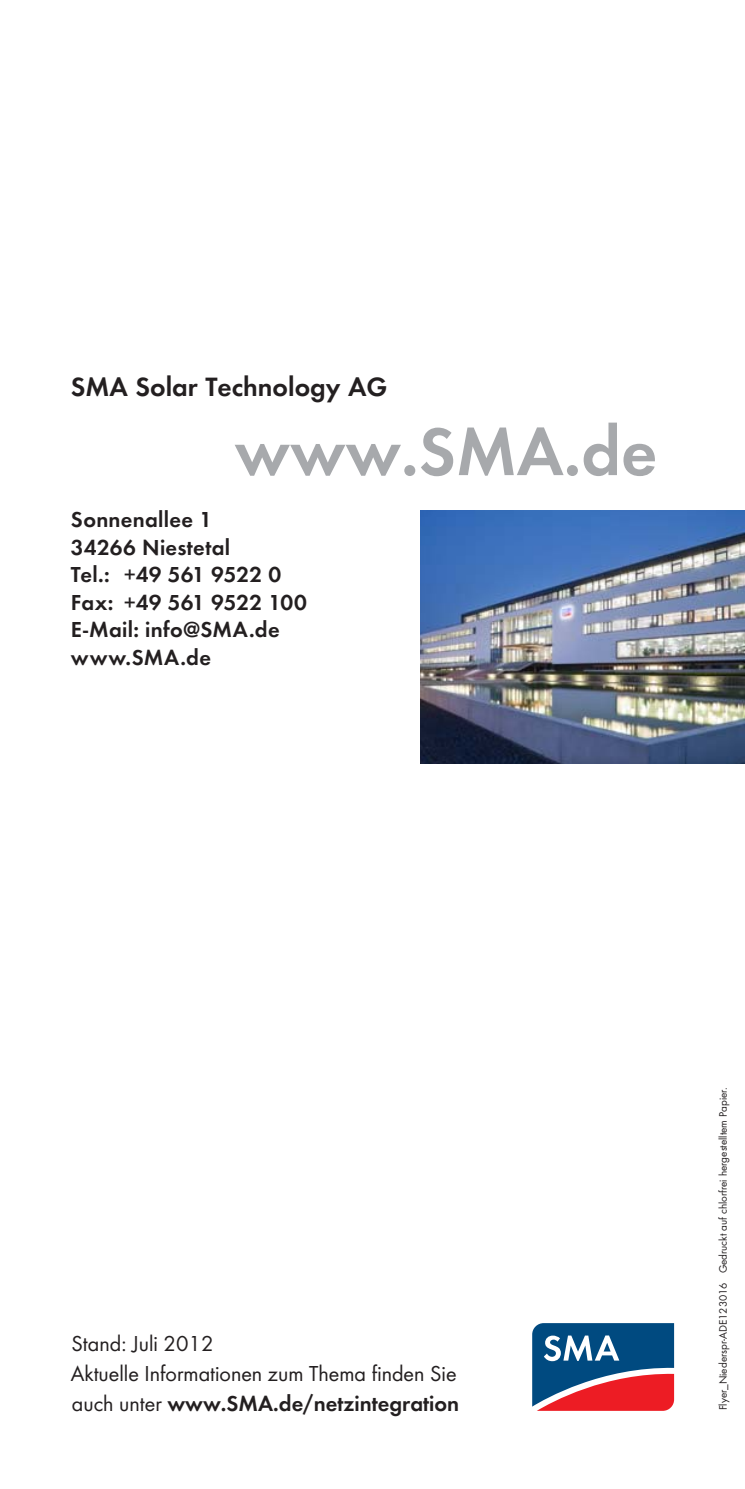
<style>
.page{position:relative;width:745px;height:1489px;background:#fff}
.page>*{position:absolute;margin:0;border:0;box-sizing:border-box;transform-origin:0 0}
.t1{font:600 70px "SMA Futura Global";color:#a7a9ac}
.t2{font:600 27.5px "SMA Futura Global";color:#231f20}
.t3{font:22.5px/30px "SMA Futura Global";color:#231f20}
.t4{font:600 22.5px/27.5px "SMA Futura Global";letter-spacing:.015em;color:#231f20}
.t5{font:11.25px "SMA Futura Global";color:#231f20}
.s1{font-weight:600}
</style>
<div class="page">
<svg style="left:532px;top:1323px;width:143px;height:88px;background:#67597a"></svg>
<img style="left:420px;top:510px;width:324px;height:253px">
<p class="t2" style="left:71px;top:369px;width:318px">SMA Solar Technology AG</p>
<h1 class="t1" style="left:234px;top:406px;width:424px">www.SMA.de</h1>
<p class="t4" style="left:71px;top:505px;width:237px">Sonnenallee 1<br>34266 Niestetal<br>Tel.: +49 561 9522 0<br>Fax: +49 561 9522 100<br>E-Mail: info@SMA.de www.SMA.de</p>
<p class="t3" style="left:71px;top:1326px;width:390px">Stand: Juli 2012<br>Aktuelle Informationen zum Thema finden Sie auch unter <span class="s1">www.SMA.de/netzintegration</span></p>
<p class="t5" style="left:715px;top:1410px;width:325px;rotate:-90deg">Flyer_Niederspr-ADE123016 Gedruckt auf chlorfrei hergestelltem Papier.</p>
</div>
